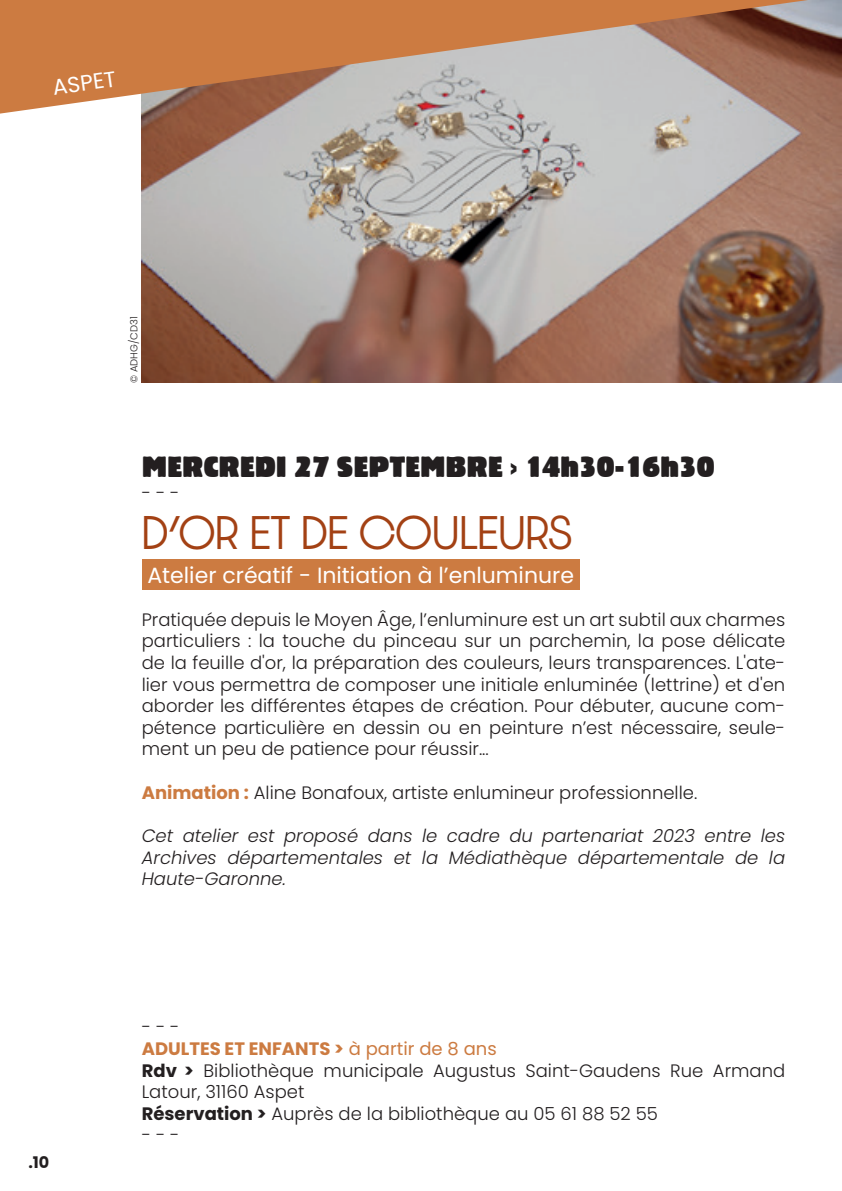
<style>
.page{position:relative;width:842px;height:1191px;background:#fff}
.page>*{position:absolute;margin:0;border:0;box-sizing:border-box;transform-origin:0 0}
.t1{font:300 40px "Dazzle Unicase";color:#a34114}
.t2{font:28px "Bariton LT Com";color:#231f20}
.t3{font:22px "Poppins";color:#fff}
.t4{font:300 18px/21.6px "Poppins";color:#231f20;text-align:justify}
.t5{font:italic 300 18px/21.6px "Poppins";color:#231f20;text-align:justify}
.t6{font:700 16px "Poppins";color:#231f20}
.t7{font:300 10px "Poppins";color:#231f20}
.s1{font-weight:700;color:#cc7b41}
.s2{font-weight:400;color:#cc7b41}
.s3{font-weight:700}
</style>
<div class="page">
<img style="left:142px;top:0;width:700px;height:383px">
<svg style="left:0;top:0;width:808px;height:114px;background:#bf8e6e"></svg>
<div style="left:142px;top:559px;width:438px;height:31px;background:#cc7b41"></div>
<svg style="left:841px;top:0;width:1px;height:113px"></svg>
<p class="t3" style="left:51px;top:75px;width:65px;rotate:-8deg">ASPET</p>
<p class="t6" style="left:28px;top:1153px;width:22px">.10</p>
<p class="t7" style="left:128px;top:383px;width:68px;rotate:-90deg">© ADHG/CD31</p>
<h2 class="t2" style="left:142px;top:450px;width:574px">MERCREDI 27 SEPTEMBRE › 14h30-16h30</h2>
<p class="t4" style="left:142px;top:481px;width:39px">- - -</p>
<h1 class="t1" style="left:142px;top:503px;width:432px">D’OR ET DE COULEURS</h1>
<p class="t3" style="left:147px;top:562px;width:428px">Atelier créatif - Initiation à l’enluminure</p>
<p class="t4" style="left:142px;top:609px;width:645px">Pratiquée depuis le Moyen Âge, l’enluminure est un art subtil aux charmes particuliers : la touche du pinceau sur un parchemin, la pose délicate de la feuille d'or, la préparation des couleurs, leurs transparences. L'ate&shy;lier vous permettra de composer une initiale enluminée (lettrine) et d'en aborder les différentes étapes de création. Pour débuter, aucune com&shy;pétence particulière en dessin ou en peinture n’est nécessaire, seule&shy;ment un peu de patience pour réussir...</p>
<p class="t4" style="left:142px;top:781px;width:557px"><span class="s1">Animation :</span> Aline Bonafoux, artiste enlumineur professionnelle.</p>
<p class="t5" style="left:142px;top:825px;width:645px">Cet atelier est proposé dans le cadre du partenariat 2023 entre les Archives départementales et la Médiathèque départementale de la Haute-Garonne.</p>
<p class="t4" style="left:142px;top:1016px;width:645px;text-align:left">- - -<br><span class="s1">ADULTES ET ENFANTS &gt;</span> <span class="s2">à partir de 8 ans<br></span><span class="s3">Rdv &gt;</span> Bibliothèque municipale Augustus Saint-Gaudens Rue Armand Latour, 31160 Aspet<br><span class="s3">Réservation &gt;</span> Auprès de la bibliothèque au 05 61 88 52 55</p>
<p class="t4" style="left:142px;top:1124px;width:39px">- - -</p>
</div>
